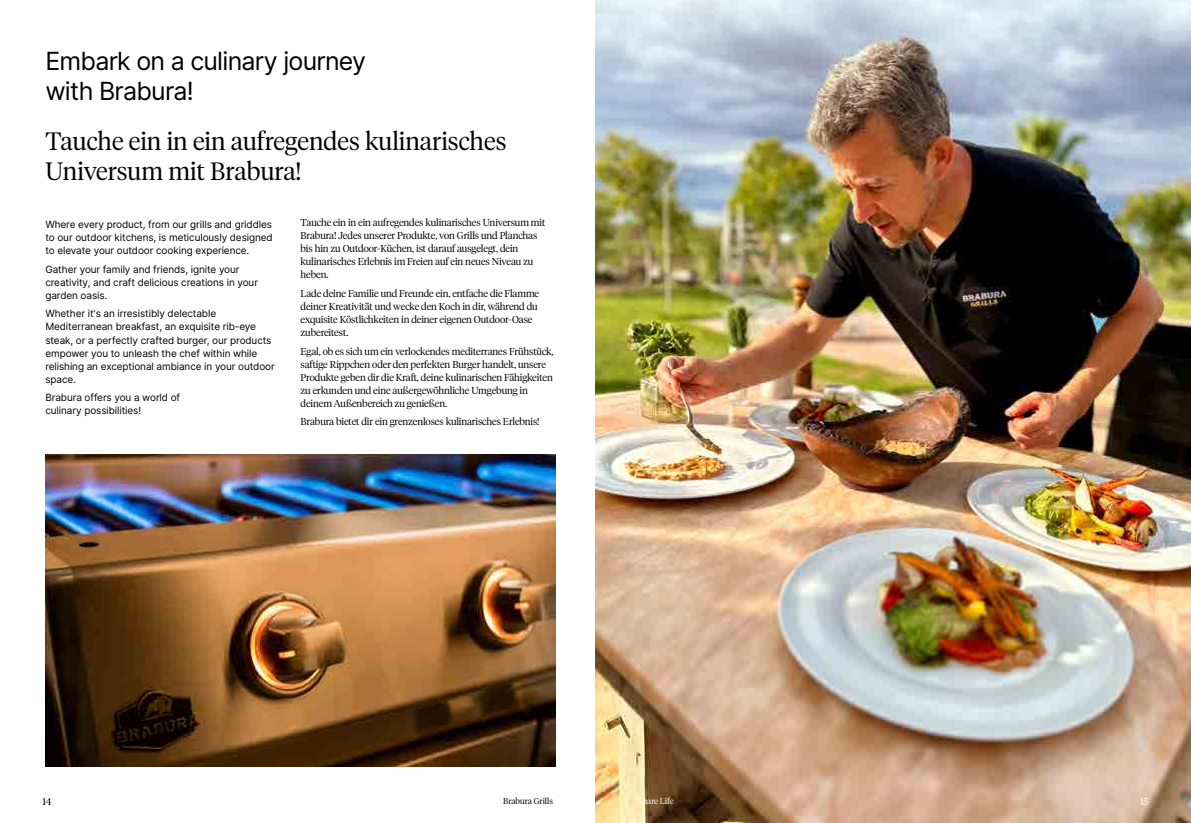
<style>
.page{position:relative;width:1191px;height:823px;background:#fff}
.page>*{position:absolute;margin:0;border:0;box-sizing:border-box;transform-origin:0 0}
.t1{font:300 25px/30px "Tiempos Headline";color:#000}
.t2{font:25px/30px "Inter";letter-spacing:-.03em;color:#000}
.t3{font:300 10px/13px "Tiempos Headline";letter-spacing:-.01em;color:#000}
.t4{font:10px/13px "Inter";letter-spacing:-.01em;color:#000}
.t5{font:300 10px "Tiempos Headline";color:#fff}
.t6{font:300 8.4px "Tiempos Headline";color:#000}
.t7{font:300 8.4px "Tiempos Headline";color:#fff}
</style>
<div class="page">
<img style="left:595px;top:0;width:596px;height:822px">
<img style="left:45px;top:454px;width:511px;height:311px">
<h1 class="t2" style="left:45px;top:45px;width:322px">Embark on a culinary journey with Brabura!</h1>
<h1 class="t1" style="left:45px;top:125px;width:462px">Tauche ein in ein aufregendes kulinarisches<br>Universum mit Brabura!</h1>
<p class="t4" style="left:45px;top:218px;width:229px;text-align:justify">Where every product, from our grills and griddles to our outdoor kitchens, is meticulously designed to elevate your outdoor cooking experience.</p>
<p class="t4" style="left:45px;top:262px;width:214px">Gather your family and friends, ignite your creativity, and craft delicious creations in your garden oasis.</p>
<p class="t4" style="left:45px;top:307px;width:231px">Whether it's an irresistibly delectable Mediterranean breakfast, an exquisite rib-eye steak, or a perfectly crafted burger, our products empower you to unleash the chef within while relishing an exceptional ambiance in your outdoor space.</p>
<p class="t4" style="left:45px;top:390px;width:136px">Brabura offers you a world of culinary possibilities!</p>
<p class="t3" style="left:300px;top:216px;width:246px">Tauche ein in ein aufregendes kulinarisches Universum mit Brabura! Jedes unserer Produkte, von Grills und Planchas bis hin zu Outdoor-Küchen, ist darauf ausgelegt, dein kulinarisches Erlebnis im Freien auf ein neues Niveau zu heben.</p>
<p class="t3" style="left:300px;top:286px;width:240px">Lade deine Familie und Freunde ein, entfache die Flamme deiner Kreativität und wecke den Koch in dir, während du exquisite Köstlichkeiten in deiner eigenen Outdoor-Oase zubereitest.</p>
<p class="t3" style="left:300px;top:344px;width:254px">Egal, ob es sich um ein verlockendes mediterranes Frühstück, saftige Rippchen oder den perfekten Burger handelt, unsere Produkte geben dir die Kraft, deine kulinarischen Fähigkeiten zu erkunden und eine außergewöhnliche Umgebung in deinem Außenbereich zu genießen.</p>
<p class="t3" style="left:300px;top:414px;width:241px">Brabura bietet dir ein grenzenloses kulinarisches Erlebnis!</p>
<p class="t3" style="left:43px;top:794px;width:10px">14</p>
<p class="t6" style="left:503px;top:794px;width:51px">Brabura Grills</p>
<p class="t7" style="left:638px;top:794px;width:37px">Share Life</p>
<p class="t5" style="left:1140px;top:794px;width:10px">15</p>
</div>
